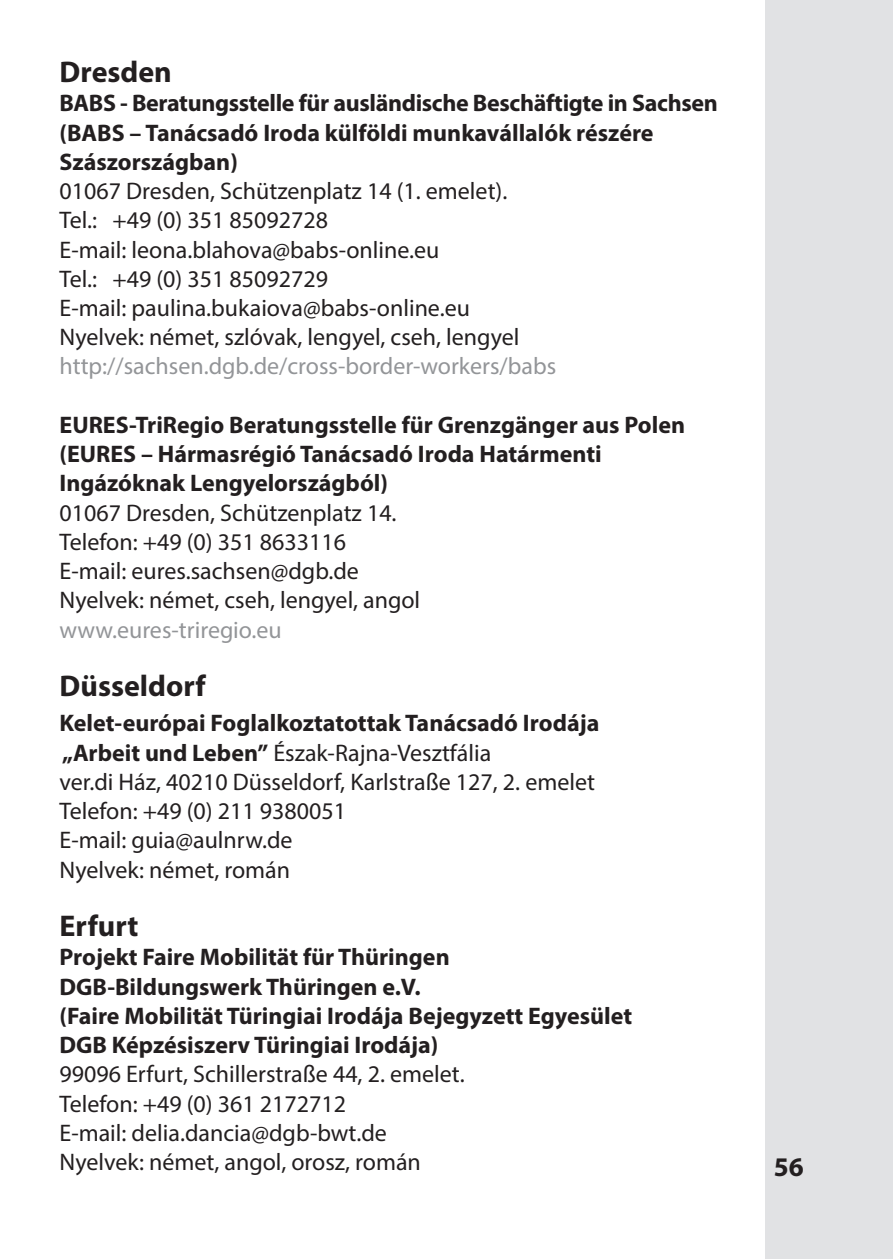
<style>
.page{position:relative;width:893px;height:1259px;background:#fff}
.page>*{position:absolute;margin:0;border:0;box-sizing:border-box;transform-origin:0 0}
.t1{font:700 30px "Myriad Pro";color:#231f20}
.t2{font:700 27px "Myriad Pro";color:#231f20}
.t3{font:24px/29.1px "Myriad Pro";color:#231f20}
.t4{font:700 24px/29.1px "Myriad Pro";color:#231f20}
.t5{font:24px "Myriad Pro";color:#939598}
.s1{font-weight:700}
</style>
<div class="page">
<div style="left:765px;top:0;width:128px;height:1259px;background:#e1e2e4"></div>
<p class="t1" style="left:60px;top:52px;width:114px">Dresden</p>
<p class="t4" style="left:60px;top:88px;width:660px">BABS - Beratungsstelle für ausländische Beschäftigte in Sachsen (BABS – Tanácsadó Iroda külföldi munkavállalók részére<br>Szászországban)</p>
<p class="t3" style="left:60px;top:176px;width:461px">01067 Dresden, Schützenplatz 14 (1. emelet).<br>Tel.: +49 (0) 351 85092728<br>E-mail: leona.blahova@babs-online.eu<br>Tel.: +49 (0) 351 85092729<br>E-mail: paulina.bukaiova@babs-online.eu Nyelvek: német, szlóvak, lengyel, cseh, lengyel</p>
<p class="t5" style="left:60px;top:352px;width:498px">http://sachsen.dgb.de/cross-border-workers/babs</p>
<p class="t4" style="left:60px;top:409px;width:627px">EURES-TriRegio Beratungsstelle für Grenzgänger aus Polen (EURES – Hármasrégió Tanácsadó Iroda Határmenti<br>Ingázóknak Lengyelországból)</p>
<p class="t3" style="left:60px;top:498px;width:362px">01067 Dresden, Schützenplatz 14.<br>Telefon: +49 (0) 351 8633116<br>E-mail: eures.sachsen@dgb.de Nyelvek: német, cseh, lengyel, angol</p>
<p class="t5" style="left:60px;top:615px;width:224px">www.eures-triregio.eu</p>
<p class="t1" style="left:60px;top:666px;width:148px">Düsseldorf</p>
<p class="t3" style="left:60px;top:708px;width:541px"><span class="s1">Kelet-európai Foglalkoztatottak Tanácsadó Irodája „Arbeit und Leben”</span> Észak-Rajna-Vesztfália<br>ver.di Ház, 40210 Düsseldorf, Karlstraße 127, 2. emelet Telefon: +49 (0) 211 9380051<br>E-mail: guia@aulnrw.de<br>Nyelvek: német, román</p>
<p class="t1" style="left:60px;top:906px;width:80px">Erfurt</p>
<p class="t4" style="left:60px;top:942px;width:574px">Projekt Faire Mobilität für Thüringen DGB-Bildungswerk Thüringen e.V.<br>(Faire Mobilität Türingiai Irodája Bejegyzett Egyesület DGB Képzésiszerv Türingiai Irodája)</p>
<p class="t3" style="left:60px;top:1059px;width:407px">99096 Erfurt, Schillerstraße 44, 2. emelet.<br>Telefon: +49 (0) 361 2172712<br>E-mail: delia.dancia@dgb-bwt.de Nyelvek: német, angol, orosz, román</p>
<p class="t2" style="left:774px;top:1149px;width:31px">56</p>
</div>
